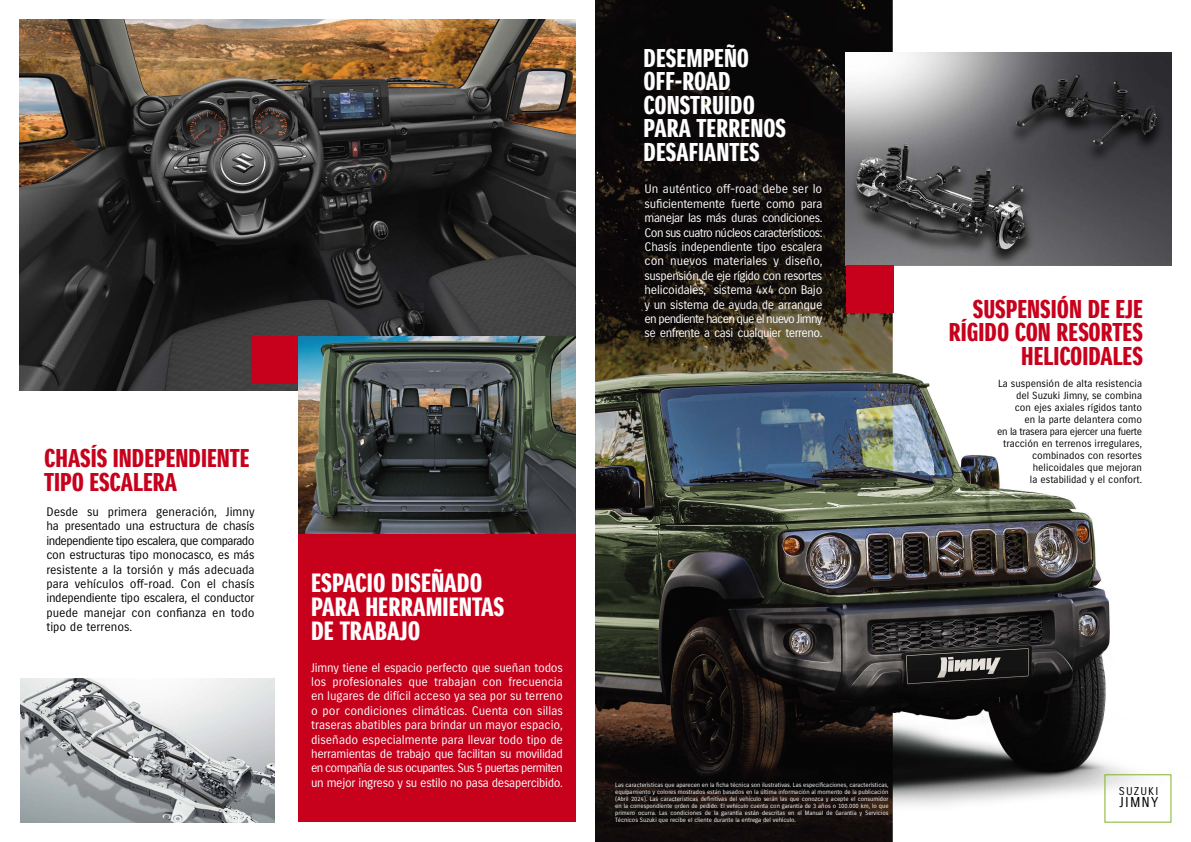
<style>
.page{position:relative;width:1191px;height:842px;background:#fff}
.page>*{position:absolute;margin:0;border:0;box-sizing:border-box;transform-origin:0 0}
.t1{font:25.7px/23.9px "Suzuki Headline";color:#fff}
.t2{font:25px/23.4px "Suzuki Headline";color:#c7001c;text-align:right}
.t3{font:25px/23.4px "Suzuki Headline";color:#fff}
.t4{font:14px "Suzuki";letter-spacing:.08em;color:#000}
.t5{font:12px/14.4px "Suzuki";letter-spacing:-.04em;color:#fff;text-align:justify}
.t6{font:12px/14.4px "Suzuki";color:#000;text-align:justify}
.t7{font:11px "Suzuki";letter-spacing:.1em;color:#000}
.t8{font:10px/12px "Suzuki";color:#000;text-align:right}
.t9{font:6px/7px "Suzuki";color:#fff;text-align:justify}
</style>
<div class="page">
<img style="left:595px;top:0;width:577px;height:842px">
<img style="left:20px;top:20px;width:556px;height:371px">
<div style="left:298px;top:509px;width:278px;height:313px;background:#c7001c"></div>
<img style="left:846px;top:53px;width:325px;height:213px">
<div style="left:846px;top:266px;width:47px;height:47px;background:#c7001c"></div>
<div style="left:251px;top:337px;width:47px;height:47px;background:#c7001c"></div>
<img style="left:20px;top:679px;width:254px;height:143px">
<img style="left:298px;top:337px;width:278px;height:197px">
<h2 class="t2" style="left:44px;top:447px;width:207px;text-align:left">CHASÍS INDEPENDIENTE<br>TIPO ESCALERA</h2>
<p class="t6" style="left:46px;top:505px;width:210px">Desde su primera generación, Jimny ha presentado una estructura de chasís independiente tipo escalera, que comparado con estructuras tipo monocasco, es más resistente a la torsión y más adecuada para vehículos off-road. Con el chasís independiente tipo escalera, el conductor puede manejar con confianza en todo tipo de terrenos.</p>
<h2 class="t3" style="left:643px;top:47px;width:144px">DESEMPEÑO<br>OFF-ROAD<br>CONSTRUIDO<br>PARA TERRENOS<br>DESAFIANTES</h2>
<p class="t5" style="left:644px;top:182px;width:179px">Un auténtico off-road debe ser lo suficientemente fuerte como para manejar las más duras condiciones.<br>Con sus cuatro núcleos característicos:<br>Chasís independiente tipo escalera con nuevos materiales y diseño, suspensión de eje rígido con resortes helicoidales, sistema 4x4 con Bajo y un sistema de ayuda de arranque en pendiente hacen que el nuevo Jimny se enfrente a casi cualquier terreno.</p>
<h1 class="t1" style="left:311px;top:572px;width:195px">ESPACIO DISEÑADO<br>PARA HERRAMIENTAS<br>DE TRABAJO</h1>
<p class="t5" style="left:311px;top:660px;width:253px">Jimny tiene el espacio perfecto que sueñan todos los profesionales que trabajan con frecuencia en lugares de difícil acceso ya sea por su terreno o por condiciones climáticas. Cuenta con sillas traseras abatibles para brindar un mayor espacio, diseñado especialmente para llevar todo tipo de herramientas de trabajo que facilitan su movilidad en compañía de sus ocupantes. Sus 5 puertas permiten un mejor ingreso y su estilo no pasa desapercibido.</p>
<p class="t9" style="left:615px;top:782px;width:275px">Las características que aparecen en la ficha técnica son ilustrativas. Las especificaciones, características, equipamiento y colores mostrados están basados en la última información al momento de la publicación (Abril 2024). Las características definitivas del vehículo serán las que conozca y acepte el consumidor en la correspondiente orden de pedido. El vehículo cuenta con garantía de 3 años o 100.000 km, lo que primero ocurra. Las condiciones de la garantía están descritas en el Manual de Garantía y Servicios Técnicos Suzuki que recibe el cliente durante la entrega del vehículo.</p>
<h2 class="t2" style="left:948px;top:298px;width:196px">SUSPENSIÓN DE EJE<br>RÍGIDO CON RESORTES<br>HELICOIDALES</h2>
<p class="t8" style="left:997px;top:378px;width:146px">La suspensión de alta resistencia del Suzuki Jimny, se combina<br>con ejes axiales rígidos tanto<br>en la parte delantera como<br>en la trasera para ejercer una fuerte tracción en terrenos irregulares, combinados con resortes helicoidales que mejoran<br>la estabilidad y el confort.</p>
<p class="t7" style="left:1119px;top:785px;width:41px">SUZUKI</p>
<p class="t4" style="left:1119px;top:794px;width:40px">JIMNY</p>
</div>
